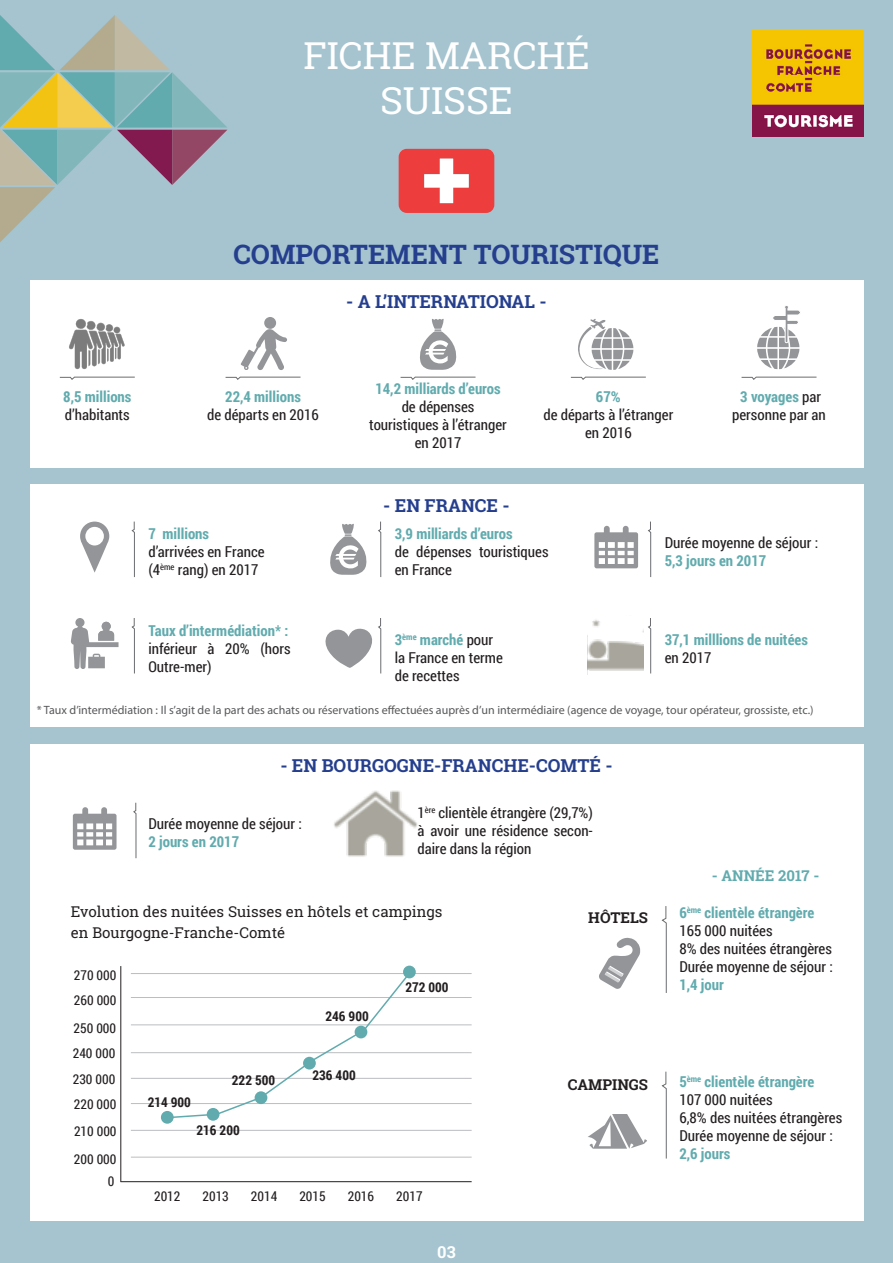
<style>
.page{position:relative;width:893px;height:1263px;background:#a5c4cf}
.page>*{position:absolute;margin:0;border:0;box-sizing:border-box;transform-origin:0 0}
.t1{font:37.5px/45px "Roboto Slab";color:#fff;text-align:center}
.t2{font:700 27px "Roboto Slab";color:#253f8e}
.t3{font:700 18px "Roboto Slab";color:#253f8e}
.t4{font:700 16.5px "Roboto Slab";color:#fff}
.t5{font:15px/18px "Roboto Condensed";color:#231f20;text-align:center}
.t6{font:700 15px "Roboto Condensed";color:#61abae}
.t7{font:15px "Roboto Slab";color:#231f20}
.t8{font:700 15px "Roboto Slab";color:#231f20}
.t9{font:700 15px "Roboto Slab";color:#61abae}
.t10{font:13.5px "Roboto Condensed";color:#231f20}
.t11{font:700 13.5px "Roboto Condensed";color:#231f20}
.t12{font:12px "Myriad Pro";color:#57585a}
.s1{font-weight:400;color:#231f20}
</style>
<div class="page">
<svg style="left:0;top:15px;width:227px;height:227px"></svg>
<img style="left:753px;top:30px;width:110px;height:106px">
<svg style="left:399px;top:149px;width:95px;height:64px;background:#ef5f5f"></svg>
<div style="left:30px;top:281px;width:833px;height:187px;background:#fff"></div>
<div style="left:30px;top:485px;width:833px;height:242px;background:#fff"></div>
<div style="left:30px;top:744px;width:833px;height:476px;background:#fff"></div>
<svg style="left:59px;top:376px;width:76px;height:4px"></svg>
<svg style="left:131px;top:521px;width:4px;height:56px"></svg>
<svg style="left:131px;top:618px;width:4px;height:56px"></svg>
<svg style="left:133px;top:802px;width:4px;height:57px"></svg>
<svg style="left:378px;top:521px;width:3px;height:56px"></svg>
<svg style="left:648px;top:521px;width:3px;height:56px"></svg>
<svg style="left:661px;top:906px;width:6px;height:87px"></svg>
<svg style="left:661px;top:1071px;width:6px;height:88px"></svg>
<svg style="left:648px;top:618px;width:3px;height:56px"></svg>
<svg style="left:225px;top:376px;width:76px;height:4px"></svg>
<svg style="left:400px;top:376px;width:76px;height:4px"></svg>
<svg style="left:570px;top:376px;width:76px;height:4px"></svg>
<svg style="left:741px;top:376px;width:76px;height:4px"></svg>
<hr style="left:120px;top:966px;width:1px;height:216px;background:#231f20">
<hr style="left:120px;top:1181px;width:352px;height:1px;background:#231f20">
<hr style="left:131px;top:1130px;width:341px;height:1px;background:#bcbdc0">
<hr style="left:131px;top:1157px;width:341px;height:1px;background:#bcbdc0">
<hr style="left:131px;top:1103px;width:341px;height:1px;background:#bcbdc0">
<hr style="left:131px;top:1078px;width:341px;height:1px;background:#bcbdc0">
<hr style="left:131px;top:1052px;width:341px;height:1px;background:#bcbdc0">
<hr style="left:131px;top:1024px;width:341px;height:1px;background:#bcbdc0">
<hr style="left:131px;top:997px;width:341px;height:1px;background:#bcbdc0">
<hr style="left:131px;top:973px;width:341px;height:1px;background:#bcbdc0">
<div style="left:161px;top:1111px;width:13px;height:13px;background:#61abae;border-radius:50%"></div>
<svg style="left:207px;top:1108px;width:12px;height:13px"></svg>
<img style="left:69px;top:319px;width:56px;height:51px">
<svg style="left:578px;top:319px;width:55px;height:51px"></svg>
<svg style="left:420px;top:319px;width:37px;height:51px"></svg>
<svg style="left:330px;top:523px;width:37px;height:52px"></svg>
<svg style="left:757px;top:306px;width:43px;height:63px"></svg>
<svg style="left:80px;top:522px;width:29px;height:51px"></svg>
<svg style="left:73px;top:807px;width:44px;height:43px"></svg>
<svg style="left:594px;top:526px;width:44px;height:42px"></svg>
<svg style="left:71px;top:618px;width:48px;height:51px"></svg>
<svg style="left:325px;top:618px;width:56px;height:56px"></svg>
<svg style="left:588px;top:1114px;width:59px;height:35px"></svg>
<div style="left:264px;top:317px;width:12px;height:12px;background:#939598;border-radius:50%"></div>
<svg style="left:241px;top:329px;width:46px;height:41px"></svg>
<svg style="left:599px;top:938px;width:41px;height:51px"></svg>
<img style="left:588px;top:619px;width:56px;height:52px">
<img style="left:334px;top:791px;width:84px;height:66px">
<svg style="left:166px;top:974px;width:247px;height:145px"></svg>
<div style="left:403px;top:965px;width:13px;height:13px;background:#61abae;border-radius:50%"></div>
<h1 class="t1" style="left:303px;top:33px;width:288px">FICHE MARCHÉ<br>SUISSE</h1>
<p class="t2" style="left:233px;top:235px;width:428px">COMPORTEMENT TOURISTIQUE</p>
<p class="t3" style="left:346px;top:289px;width:202px">- A L’INTERNATIONAL -</p>
<p class="t6" style="left:63px;top:386px;width:70px">8,5 millions</p>
<p class="t5" style="left:65px;top:405px;width:66px">d’habitants</p>
<p class="t6" style="left:225px;top:386px;width:77px">22,4 millions</p>
<p class="t5" style="left:207px;top:405px;width:113px">de départs en 2016</p>
<p class="t6" style="left:148px;top:523px;width:62px">7 millions</p>
<p class="t5" style="left:148px;top:542px;width:118px">d’arrivées en France</p>
<p class="t5" style="left:148px;top:560px;width:112px">(4<sup>ème</sup> rang) en 2017</p>
<p class="t6" style="left:148px;top:620px;width:141px">Taux d’intermédiation* :</p>
<p class="t5" style="left:148px;top:639px;width:144px;text-align:left">inférieur à 20% (hors<br>Outre-mer)</p>
<p class="t6" style="left:375px;top:378px;width:127px">14,2 milliards d’euros</p>
<p class="t5" style="left:402px;top:397px;width:74px">de dépenses</p>
<p class="t5" style="left:369px;top:415px;width:139px">touristiques à l’étranger en 2017</p>
<p class="t3" style="left:383px;top:493px;width:128px">- EN FRANCE -</p>
<p class="t6" style="left:596px;top:386px;width:26px">67%</p>
<p class="t5" style="left:543px;top:405px;width:131px">de départs à l’étranger en 2016</p>
<p class="t6" style="left:740px;top:386px;width:82px">3 voyages <span class="s1">par</span></p>
<p class="t5" style="left:732px;top:405px;width:95px">personne par an</p>
<p class="t6" style="left:395px;top:523px;width:119px">3,9 milliards d’euros</p>
<p class="t5" style="left:395px;top:542px;width:155px;text-align:left">de dépenses touristiques en France</p>
<p class="t6" style="left:395px;top:629px;width:100px">3<sup>ème</sup> marché <span class="s1">pour</span></p>
<p class="t5" style="left:395px;top:648px;width:110px">la France en terme</p>
<p class="t5" style="left:395px;top:666px;width:66px">de recettes</p>
<p class="t5" style="left:665px;top:533px;width:155px">Durée moyenne de séjour :</p>
<p class="t6" style="left:665px;top:550px;width:103px">5,3 jours en 2017</p>
<p class="t6" style="left:665px;top:629px;width:145px">37,1 milllions de nuitées</p>
<p class="t5" style="left:665px;top:648px;width:48px">en 2017</p>
<p class="t12" style="left:37px;top:702px;width:778px">* Taux d’intermédiation : Il s’agit de la part des achats ou réservations effectuées auprès d’un intermédiaire (agence de voyage, tour opérateur, grossiste, etc.)</p>
<p class="t3" style="left:280px;top:753px;width:334px">- EN BOURGOGNE-FRANCHE-COMTÉ -</p>
<p class="t5" style="left:148px;top:814px;width:155px">Durée moyenne de séjour :</p>
<p class="t6" style="left:148px;top:831px;width:92px">2 jours en 2017</p>
<p class="t5" style="left:418px;top:803px;width:177px;text-align:justify">1<sup>ère</sup> clientèle étrangère (29,7%) à avoir une résidence secon&shy;daire dans la région</p>
<p class="t7" style="left:71px;top:901px;width:373px">Evolution des nuitées Suisses en hôtels et campings</p>
<p class="t7" style="left:71px;top:922px;width:216px">en Bourgogne-Franche-Comté</p>
<p class="t10" style="left:74px;top:966px;width:44px">270 000</p>
<p class="t10" style="left:74px;top:990px;width:44px">260 000</p>
<p class="t10" style="left:74px;top:1018px;width:44px">250 000</p>
<p class="t10" style="left:73px;top:1044px;width:44px">240 000</p>
<p class="t10" style="left:73px;top:1070px;width:44px">230 000</p>
<p class="t10" style="left:74px;top:1095px;width:44px">220 000</p>
<p class="t10" style="left:74px;top:1122px;width:44px">210 000</p>
<p class="t10" style="left:74px;top:1150px;width:44px">200 000</p>
<p class="t10" style="left:108px;top:1171px;width:8px">0</p>
<p class="t11" style="left:148px;top:1092px;width:45px">214 900</p>
<p class="t11" style="left:232px;top:1071px;width:45px">222 500</p>
<p class="t11" style="left:197px;top:1120px;width:45px">216 200</p>
<p class="t11" style="left:325px;top:1006px;width:45px">246 900</p>
<p class="t11" style="left:312px;top:1065px;width:45px">236 400</p>
<p class="t11" style="left:405px;top:977px;width:45px">272 000</p>
<p class="t10" style="left:154px;top:1187px;width:28px">2012</p>
<p class="t10" style="left:203px;top:1187px;width:28px">2013</p>
<p class="t10" style="left:251px;top:1187px;width:28px">2014</p>
<p class="t10" style="left:299px;top:1187px;width:28px">2015</p>
<p class="t10" style="left:348px;top:1187px;width:28px">2016</p>
<p class="t10" style="left:396px;top:1187px;width:28px">2017</p>
<p class="t4" style="left:437px;top:1241px;width:20px">03</p>
<p class="t8" style="left:588px;top:907px;width:61px">HÔTELS</p>
<p class="t8" style="left:568px;top:1074px;width:82px">CAMPINGS</p>
<p class="t9" style="left:712px;top:865px;width:109px">- ANNÉE 2017 -</p>
<p class="t6" style="left:679px;top:902px;width:136px">6<sup>ème</sup> clientèle étrangère</p>
<p class="t5" style="left:679px;top:921px;width:95px">165 000 nuitées</p>
<p class="t5" style="left:679px;top:939px;width:154px">8% des nuitées étrangères</p>
<p class="t5" style="left:679px;top:957px;width:155px">Durée moyenne de séjour :</p>
<p class="t6" style="left:679px;top:974px;width:46px">1,4 jour</p>
<p class="t6" style="left:679px;top:1071px;width:136px">5<sup>ème</sup> clientèle étrangère</p>
<p class="t5" style="left:679px;top:1090px;width:95px">107 000 nuitées</p>
<p class="t5" style="left:679px;top:1108px;width:164px">6,8% des nuitées étrangères</p>
<p class="t5" style="left:679px;top:1126px;width:155px">Durée moyenne de séjour :</p>
<p class="t6" style="left:679px;top:1143px;width:53px">2,6 jours</p>
</div>
